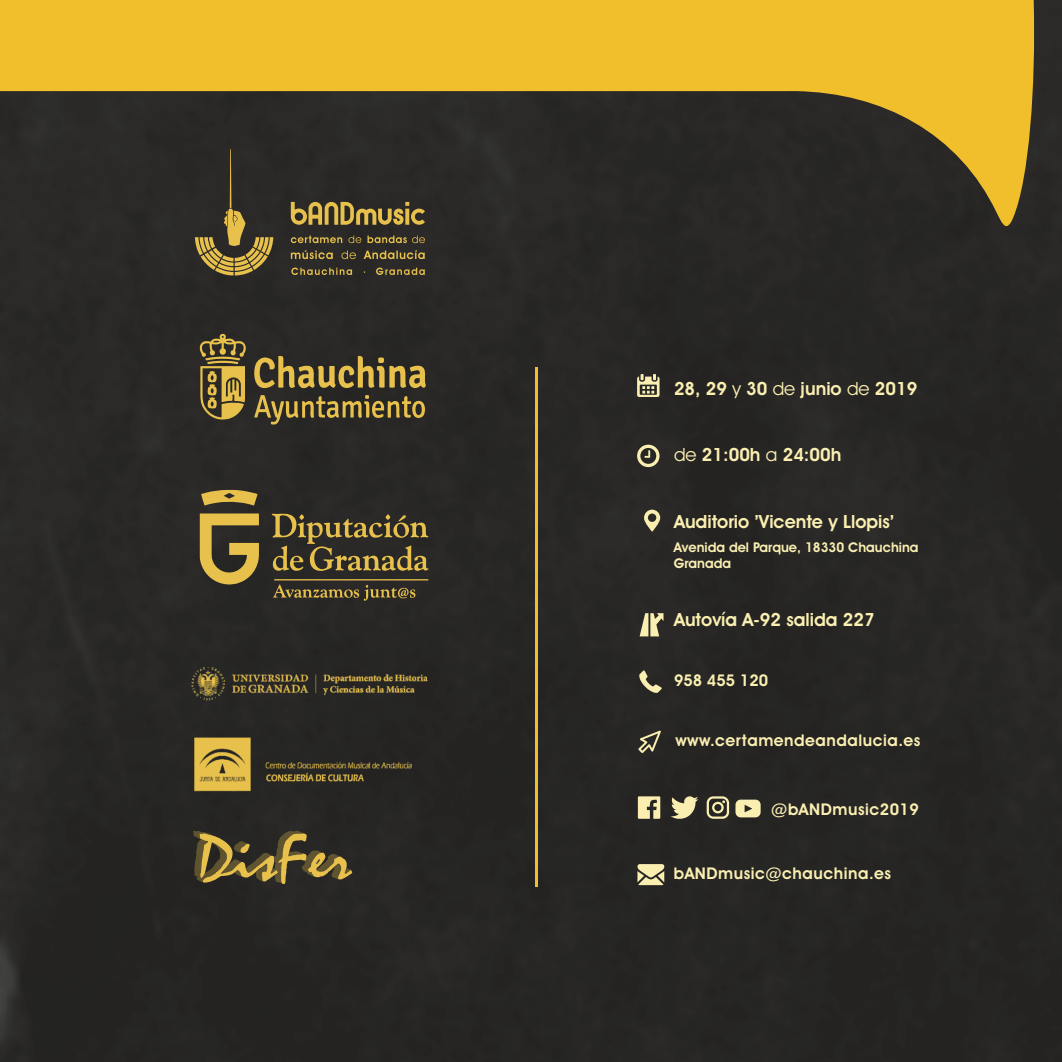
<style>
.page{position:relative;width:1062px;height:1062px;background:#262624}
.page>*{position:absolute;margin:0;border:0;box-sizing:border-box;transform-origin:0 0}
.t1{font:600 18.2px "Avant Garde IT Cby BT";color:#faefb1}
.t2{font:600 16.28px "Avant Garde IT Cby BT";letter-spacing:.03em;color:#faefb1}
.t3{font:600 16.28px "Avant Garde IT Cby BT";color:#faefb1}
.t4{font:600 13.47px/16.1px "Avant Garde IT Cby BT";color:#faefb1}
.s1{font-weight:400}
</style>
<div class="page">
<svg style="left:198px;top:332px;width:229px;height:92px;background:#5a4f2f"></svg>
<svg style="left:200px;top:490px;width:228px;height:110px;background:#564c2f"></svg>
<img style="left:192px;top:667px;width:236px;height:33px">
<img style="left:195px;top:737px;width:223px;height:54px">
<hr style="left:535px;top:367px;width:2px;height:520px;background:#f0bf2b">
<svg style="left:193px;top:830px;width:159px;height:54px;background:#60542f"></svg>
<svg style="left:639px;top:670px;width:22px;height:23px"></svg>
<svg style="left:637px;top:864px;width:27px;height:21px"></svg>
<svg style="left:638px;top:730px;width:23px;height:23px"></svg>
<svg style="left:644px;top:509px;width:16px;height:22px"></svg>
<svg style="left:639px;top:613px;width:24px;height:23px"></svg>
<svg style="left:637px;top:374px;width:22px;height:23px"></svg>
<svg style="left:637px;top:445px;width:22px;height:22px"></svg>
<svg style="left:638px;top:796px;width:22px;height:22px"></svg>
<svg style="left:670px;top:796px;width:28px;height:22px"></svg>
<svg style="left:706px;top:796px;width:23px;height:22px"></svg>
<svg style="left:735px;top:799px;width:25px;height:18px"></svg>
<svg style="left:195px;top:232px;width:230px;height:43px;background:#584e30"></svg>
<svg style="left:0;top:0;width:1036px;height:232px;background:#816b28"></svg>
<p class="t1" style="left:674px;top:381px;width:245px">28, 29 <span class="s1">y</span> 30 <span class="s1">de</span> junio <span class="s1">de</span> 2019</p>
<p class="t1" style="left:674px;top:447px;width:169px"><span class="s1">de</span> 21:00h <span class="s1">a</span> 24:00h</p>
<p class="t1" style="left:674px;top:514px;width:222px">Auditorio ’Vicente y Llopis’</p>
<p class="t4" style="left:674px;top:540px;width:246px">Avenida del Parque, 18330 Chauchina<br>Granada</p>
<p class="t1" style="left:674px;top:612px;width:202px">Autovía A-92 salida 227</p>
<p class="t3" style="left:674px;top:674px;width:96px">958 455 120</p>
<p class="t2" style="left:675px;top:733px;width:247px">www.certamendeandalucia.es</p>
<p class="t2" style="left:771px;top:802px;width:149px">@bANDmusic2019</p>
<p class="t2" style="left:673px;top:867px;width:219px">bANDmusic@chauchina.es</p>
</div>
